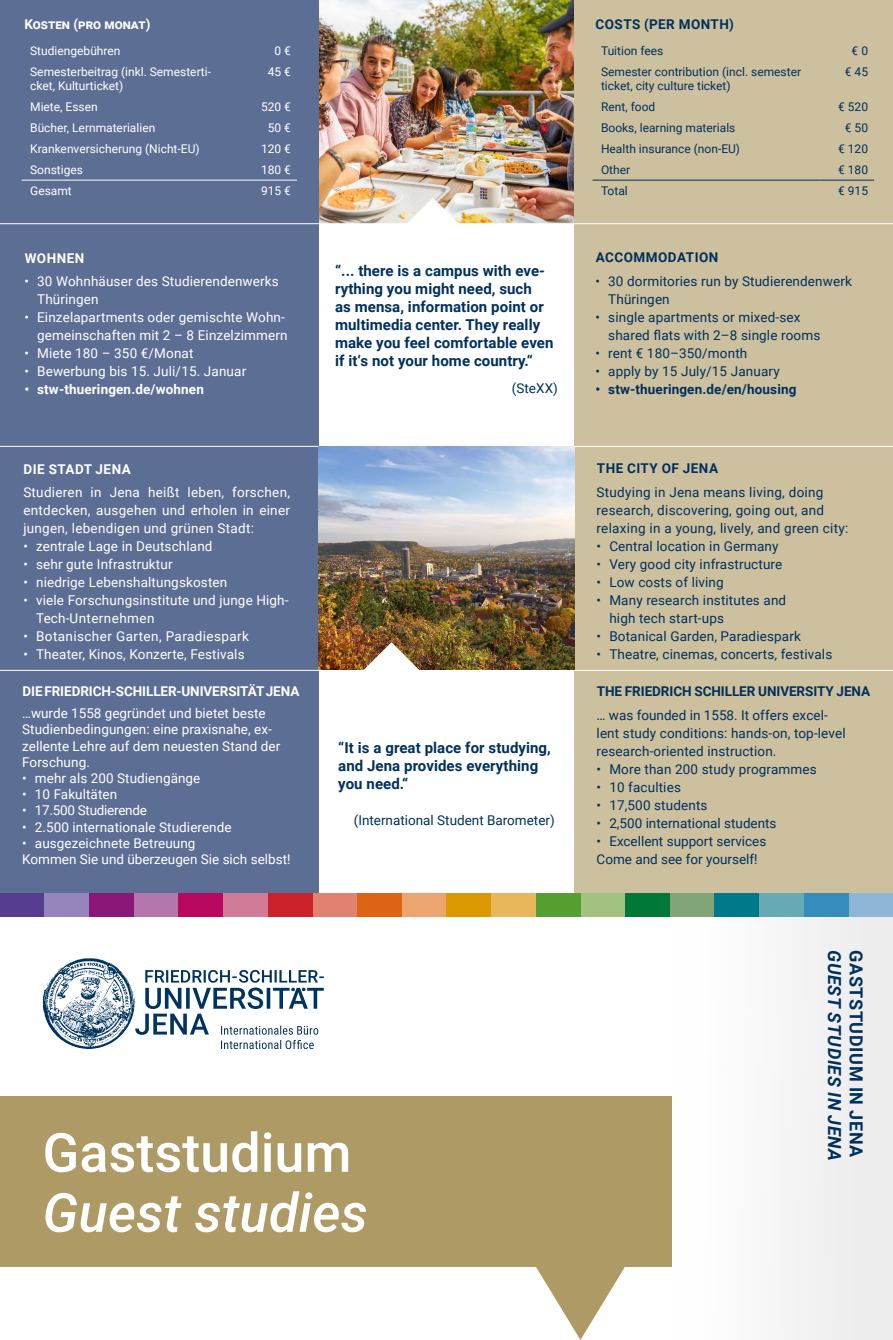
<style>
.page{position:relative;width:893px;height:1340px;background:#fff}
.page>*{position:absolute;margin:0;border:0;box-sizing:border-box;transform-origin:0 0}
.t1{font:italic 500 54px "Roboto";color:#fff}
.t2{font:500 54px "Roboto";color:#fff}
.t3{font:italic 700 18px "Roboto";letter-spacing:.035em;color:#00305d}
.t4{font:700 18px "Roboto";letter-spacing:.035em;color:#00305d}
.t5{font:700 15px/18px "Roboto";letter-spacing:.005em;color:#00305d}
.t6{font:13.5px/18px "Roboto";letter-spacing:.01em;color:#00305d}
.t7{font:13.5px/18px "Roboto";letter-spacing:.01em;color:#fff}
.t8{font:700 13.5px "Roboto";color:#fff}
.t9{font:700 13.5px "Roboto";letter-spacing:.01em;color:#00305d}
.t10{font:700 13.5px "Roboto";letter-spacing:.035em;color:#00305d}
.t11{font:13.5px "Roboto";letter-spacing:.03em;color:#fff}
.t12{font:13.5px "Roboto";letter-spacing:-.02em;color:#fff}
.t13{font:700 13.5px "Roboto";letter-spacing:.035em;color:#fff}
.t14{font:12px/14.4px "Roboto";color:#fff}
.t15{font:12px/14.4px "Roboto";color:#00305d}
</style>
<div class="page">
<img style="left:319px;top:0;width:255px;height:223px">
<div style="left:0;top:0;width:319px;height:893px;background:#5d6e95"></div>
<div style="left:574px;top:0;width:319px;height:893px;background:#cdc09e"></div>
<svg style="left:385px;top:198px;width:83px;height:25px"></svg>
<hr style="left:0;top:223px;width:893px;height:1px;background:#fff">
<hr style="left:0;top:446px;width:893px;height:1px;background:#fff">
<hr style="left:0;top:670px;width:893px;height:1px;background:#fff">
<img style="left:319px;top:446px;width:255px;height:224px">
<div style="left:672px;top:905px;width:221px;height:434px;background:#f5f5f5"></div>
<div style="left:0;top:1096px;width:672px;height:170px;background:#ae9a64"></div>
<svg style="left:536px;top:1266px;width:89px;height:73px"></svg>
<img style="left:43px;top:956px;width:92px;height:93px;border-radius:46px">
<svg style="left:135px;top:969px;width:189px;height:80px"></svg>
<img style="left:344px;top:642px;width:82px;height:28px">
<hr style="left:22px;top:180px;width:207px;height:1px;background:#fff">
<hr style="left:229px;top:180px;width:68px;height:1px;background:#fff">
<hr style="left:593px;top:180px;width:228px;height:1px;background:#00305d">
<hr style="left:821px;top:180px;width:53px;height:1px;background:#00305d">
<div style="left:0;top:893px;width:45px;height:23px;background:#573d90"></div>
<div style="left:45px;top:893px;width:44px;height:23px;background:#9684bd"></div>
<div style="left:134px;top:893px;width:45px;height:23px;background:#b477ac"></div>
<div style="left:223px;top:893px;width:45px;height:23px;background:#d27b99"></div>
<div style="left:313px;top:893px;width:44px;height:23px;background:#e18270"></div>
<div style="left:402px;top:893px;width:44px;height:23px;background:#eca56e"></div>
<div style="left:89px;top:893px;width:45px;height:23px;background:#8b1878"></div>
<div style="left:179px;top:893px;width:44px;height:23px;background:#b8085f"></div>
<div style="left:268px;top:893px;width:45px;height:23px;background:#cb2129"></div>
<div style="left:357px;top:893px;width:45px;height:23px;background:#dc6413"></div>
<div style="left:491px;top:893px;width:45px;height:23px;background:#e8b65b"></div>
<div style="left:580px;top:893px;width:45px;height:23px;background:#a3c27f"></div>
<div style="left:670px;top:893px;width:44px;height:23px;background:#82a578"></div>
<div style="left:759px;top:893px;width:45px;height:23px;background:#68a9b6"></div>
<div style="left:848px;top:893px;width:45px;height:23px;background:#90b6d7"></div>
<div style="left:446px;top:893px;width:45px;height:23px;background:#dc9800"></div>
<div style="left:536px;top:893px;width:44px;height:23px;background:#559e31"></div>
<div style="left:625px;top:893px;width:45px;height:23px;background:#007837"></div>
<div style="left:714px;top:893px;width:45px;height:23px;background:#007a8b"></div>
<div style="left:804px;top:893px;width:44px;height:23px;background:#368dbc"></div>
<p class="t8" style="left:24px;top:15px;width:128px">Kosten (pro monat)</p>
<p class="t14" style="left:30px;top:43px;width:92px">Studiengebühren</p>
<p class="t14" style="left:275px;top:43px;width:18px">0 €</p>
<p class="t14" style="left:30px;top:64px;width:182px">Semesterbeitrag (inkl. Semesterti&shy;cket, Kulturticket)</p>
<p class="t14" style="left:268px;top:64px;width:25px">45 €</p>
<p class="t14" style="left:30px;top:99px;width:69px">Miete, Essen</p>
<p class="t14" style="left:261px;top:99px;width:31px">520 €</p>
<p class="t14" style="left:30px;top:120px;width:127px">Bücher, Lernmaterialien</p>
<p class="t14" style="left:268px;top:120px;width:25px">50 €</p>
<p class="t14" style="left:30px;top:141px;width:171px">Krankenversicherung (Nicht-EU)</p>
<p class="t14" style="left:261px;top:141px;width:31px">120 €</p>
<p class="t14" style="left:30px;top:162px;width:54px">Sonstiges</p>
<p class="t14" style="left:261px;top:162px;width:31px">180 €</p>
<p class="t14" style="left:30px;top:183px;width:43px">Gesamt</p>
<p class="t14" style="left:261px;top:183px;width:31px">915 €</p>
<p class="t8" style="left:25px;top:249px;width:61px">WOHNEN</p>
<p class="t7" style="left:37px;top:271px;width:243px;text-indent:-13px">• 30 Wohnhäuser des Studierendenwerks<br>Thüringen</p>
<p class="t7" style="left:24px;top:307px;width:265px;text-align:right">• Einzelapartments oder gemischte Wohn&shy;gemeinschaften mit 2 – 8 Einzelzimmern</p>
<p class="t7" style="left:24px;top:343px;width:171px">• Miete 180 – 350 €/Monat</p>
<p class="t7" style="left:24px;top:361px;width:223px">• Bewerbung bis 15. Juli/15. Januar</p>
<p class="t8" style="left:24px;top:379px;width:181px">• stw-thueringen.de/wohnen</p>
<p class="t13" style="left:24px;top:460px;width:109px">DIE STADT JENA</p>
<p class="t7" style="left:23px;top:482px;width:268px;text-align:justify">Studieren in Jena heißt leben, forschen, entdecken, ausgehen und erholen in einer jungen, lebendigen und grünen Stadt:</p>
<p class="t7" style="left:23px;top:536px;width:191px">• zentrale Lage in Deutschland</p>
<p class="t7" style="left:23px;top:554px;width:151px">• sehr gute Infrastruktur</p>
<p class="t7" style="left:23px;top:572px;width:205px">• niedrige Lebenshaltungskosten</p>
<p class="t7" style="left:36px;top:590px;width:254px;text-indent:-13px">• viele Forschungsinstitute und junge High-<br>Tech-Unternehmen</p>
<p class="t11" style="left:23px;top:626px;width:227px">• Botanischer Garten, Paradiespark</p>
<p class="t7" style="left:23px;top:644px;width:223px">• Theater, Kinos, Konzerte, Festivals</p>
<p class="t8" style="left:22px;top:681px;width:278px">DIE FRIEDRICH-SCHILLER-UNIVERSITÄT JENA</p>
<p class="t7" style="left:22px;top:704px;width:260px;line-height:16.2px">… wurde 1558 gegründet und bietet beste Studienbedingungen: eine praxisnahe, ex&shy;zellente Lehre auf dem neuesten Stand der Forschung.</p>
<p class="t7" style="left:22px;top:768px;width:180px">• mehr als 200 Studiengänge</p>
<p class="t7" style="left:22px;top:785px;width:97px">• 10 Fakultäten</p>
<p class="t12" style="left:22px;top:801px;width:126px">• 17.500 Studierende</p>
<p class="t7" style="left:22px;top:817px;width:211px">• 2.500 internationale Studierende</p>
<p class="t7" style="left:22px;top:834px;width:270px;line-height:16.2px">• ausgezeichnete Betreuung<br>Kommen Sie und überzeugen Sie sich selbst!</p>
<p class="t5" style="left:335px;top:261px;width:220px">“... there is a campus with eve&shy;rything you might need, such<br>as mensa, information point or multimedia center. They really make you feel comfortable even if it‘s not your home country.“</p>
<p class="t6" style="left:512px;top:378px;width:48px">(SteXX)</p>
<p class="t5" style="left:338px;top:737px;width:214px">“It is a great place for studying, and Jena provides everything you need.“</p>
<p class="t6" style="left:354px;top:810px;width:202px">(International Student Barometer)</p>
<h1 class="t2" style="left:43px;top:1114px;width:310px">Gaststudium</h1>
<h1 class="t1" style="left:43px;top:1174px;width:327px">Guest studies</h1>
<p class="t10" style="left:596px;top:15px;width:140px">COSTS (PER MONTH)</p>
<p class="t15" style="left:601px;top:43px;width:64px">Tuition fees</p>
<p class="t15" style="left:852px;top:43px;width:18px">€ 0</p>
<p class="t15" style="left:601px;top:64px;width:202px">Semester contribution (incl. semester ticket, city culture ticket)</p>
<p class="t15" style="left:845px;top:64px;width:25px">€ 45</p>
<p class="t15" style="left:601px;top:99px;width:56px">Rent, food</p>
<p class="t15" style="left:838px;top:99px;width:31px">€ 520</p>
<p class="t15" style="left:601px;top:120px;width:136px">Books, learning materials</p>
<p class="t15" style="left:845px;top:120px;width:25px">€ 50</p>
<p class="t15" style="left:601px;top:141px;width:141px">Health insurance (non-EU)</p>
<p class="t15" style="left:838px;top:141px;width:31px">€ 120</p>
<p class="t15" style="left:601px;top:162px;width:31px">Other</p>
<p class="t15" style="left:838px;top:162px;width:31px">€ 180</p>
<p class="t15" style="left:601px;top:183px;width:28px">Total</p>
<p class="t15" style="left:838px;top:183px;width:31px">€ 915</p>
<p class="t10" style="left:596px;top:247px;width:124px">ACCOMMODATION</p>
<p class="t6" style="left:608px;top:271px;width:245px;text-indent:-13px">• 30 dormitories run by Studierendenwerk<br>Thüringen</p>
<p class="t6" style="left:608px;top:307px;width:214px;text-indent:-13px">• single apartments or mixed-sex shared flats with 2–8 single rooms</p>
<p class="t6" style="left:595px;top:343px;width:153px">• rent € 180–350/month</p>
<p class="t6" style="left:595px;top:361px;width:186px">• apply by 15 July/15 January</p>
<p class="t9" style="left:595px;top:379px;width:202px">• stw-thueringen.de/en/housing</p>
<p class="t10" style="left:597px;top:458px;width:123px">THE CITY OF JENA</p>
<p class="t6" style="left:597px;top:482px;width:253px">Studying in Jena means living, doing research, discovering, going out, and relaxing in a young, lively, and green city:</p>
<p class="t6" style="left:597px;top:536px;width:183px">• Central location in Germany</p>
<p class="t6" style="left:597px;top:554px;width:187px">• Very good city infrastructure</p>
<p class="t6" style="left:597px;top:572px;width:129px">• Low costs of living</p>
<p class="t6" style="left:609px;top:590px;width:178px;text-indent:-13px">• Many research institutes and high tech start-ups</p>
<p class="t6" style="left:597px;top:626px;width:206px">• Botanical Garden, Paradiespark</p>
<p class="t6" style="left:597px;top:644px;width:237px">• Theatre, cinemas, concerts, festivals</p>
<p class="t9" style="left:597px;top:681px;width:275px">THE FRIEDRICH SCHILLER UNIVERSITY JENA</p>
<p class="t6" style="left:597px;top:705px;width:251px">… was founded in 1558. It offers excel&shy;lent study conditions: hands-on, top-level research-oriented instruction.</p>
<p class="t6" style="left:597px;top:759px;width:222px">• More than 200 study programmes</p>
<p class="t6" style="left:597px;top:777px;width:86px">• 10 faculties</p>
<p class="t6" style="left:597px;top:795px;width:112px">• 17,500 students</p>
<p class="t6" style="left:597px;top:813px;width:181px">• 2,500 international students</p>
<p class="t6" style="left:597px;top:831px;width:171px">• Excellent support services<br>Come and see for yourself!</p>
<h2 class="t3" style="left:847px;top:950px;width:214px;rotate:90deg">GUEST STUDIES IN JENA</h2>
<h2 class="t4" style="left:869px;top:950px;width:209px;rotate:90deg">GASTSTUDIUM IN JENA</h2>
</div>
